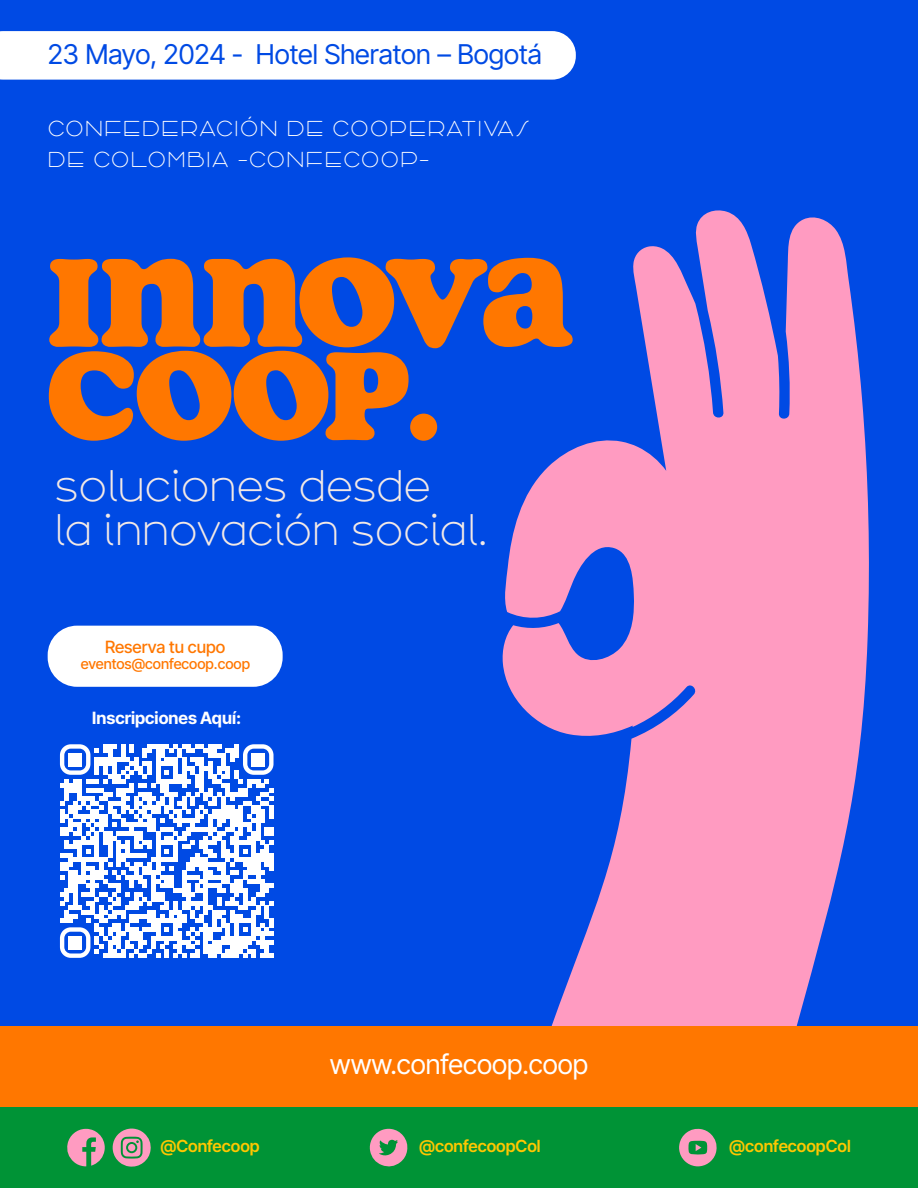
<style>
.page{position:relative;width:918px;height:1188px;background:#004ae4}
.page>*{position:absolute;margin:0;border:0;box-sizing:border-box;transform-origin:0 0}
.t1{font:126px/93.3px "Soap";letter-spacing:-.025em;color:#f70}
.t2{font:300 47.7px/44.5px "Arbotek";letter-spacing:-.02em;color:#f3e9e6}
.t3{font:27.3px "Inter Tight";color:#004ae4}
.t4{font:27.3px "Inter Tight";color:#fff}
.t5{font:23.25px/30.6px "Arbotek Light Rounded";letter-spacing:.065em;color:#fff}
.t6{font:700 16.95px "Inter Tight";color:#fff}
.t7{font:500 16.95px "Inter Tight";color:#f70}
.t8{font:600 16.65px "Inter Tight";color:#ffc700}
.t9{font:500 14.55px "Inter Tight";color:#f70}
</style>
<div class="page">
<svg style="left:502px;top:210px;width:367px;height:816px;fill:#ff9bc1"></svg>
<div style="left:0;top:1107px;width:918px;height:81px;background:#009336"></div>
<svg style="left:679px;top:1128px;width:38px;height:38px"></svg>
<svg style="left:370px;top:1129px;width:38px;height:38px"></svg>
<svg style="left:113px;top:1129px;width:38px;height:38px"></svg>
<div style="left:128px;top:1144px;width:7px;height:7px;background:#ff9bc1;border-radius:50%"></div>
<svg style="left:67px;top:1129px;width:38px;height:37px"></svg>
<div style="left:0;top:1026px;width:918px;height:81px;background:#f70"></div>
<div style="left:48px;top:626px;width:235px;height:61px;background:#fff;border-radius:29px"></div>
<div style="left:0;top:31px;width:576px;height:49px;background:#fff"></div>
<svg style="left:60px;top:744px;width:214px;height:214px"></svg>
<div style="left:69px;top:936px;width:13px;height:13px;background:#fff"></div>
<p class="t3" style="left:48px;top:34px;width:496px">23 Mayo, 2024 - Hotel Sheraton – Bogotá</p>
<p class="t5" style="left:48px;top:114px;width:483px">CONFEDERACIÓN DE COOPERATIVAS<br>DE COLOMBIA -CONFECOOP-</p>
<h1 class="t1" style="left:48px;top:253px;width:528px">INNOVA<br>COOP.</h1>
<h2 class="t2" style="left:54px;top:464px;width:435px">soluciones desde<br>la innovación social.</h2>
<p class="t7" style="left:105px;top:634px;width:122px">Reserva tu cupo</p>
<p class="t9" style="left:81px;top:653px;width:171px">eventos@confecoop.coop</p>
<p class="t6" style="left:92px;top:705px;width:150px">Inscripciones Aquí:</p>
<p class="t4" style="left:330px;top:1044px;width:260px">www.confecoop.coop</p>
<p class="t8" style="left:160px;top:1134px;width:101px">@Confecoop</p>
<p class="t8" style="left:419px;top:1134px;width:123px">@confecoopCol</p>
<p class="t8" style="left:729px;top:1134px;width:123px">@confecoopCol</p>
</div>
